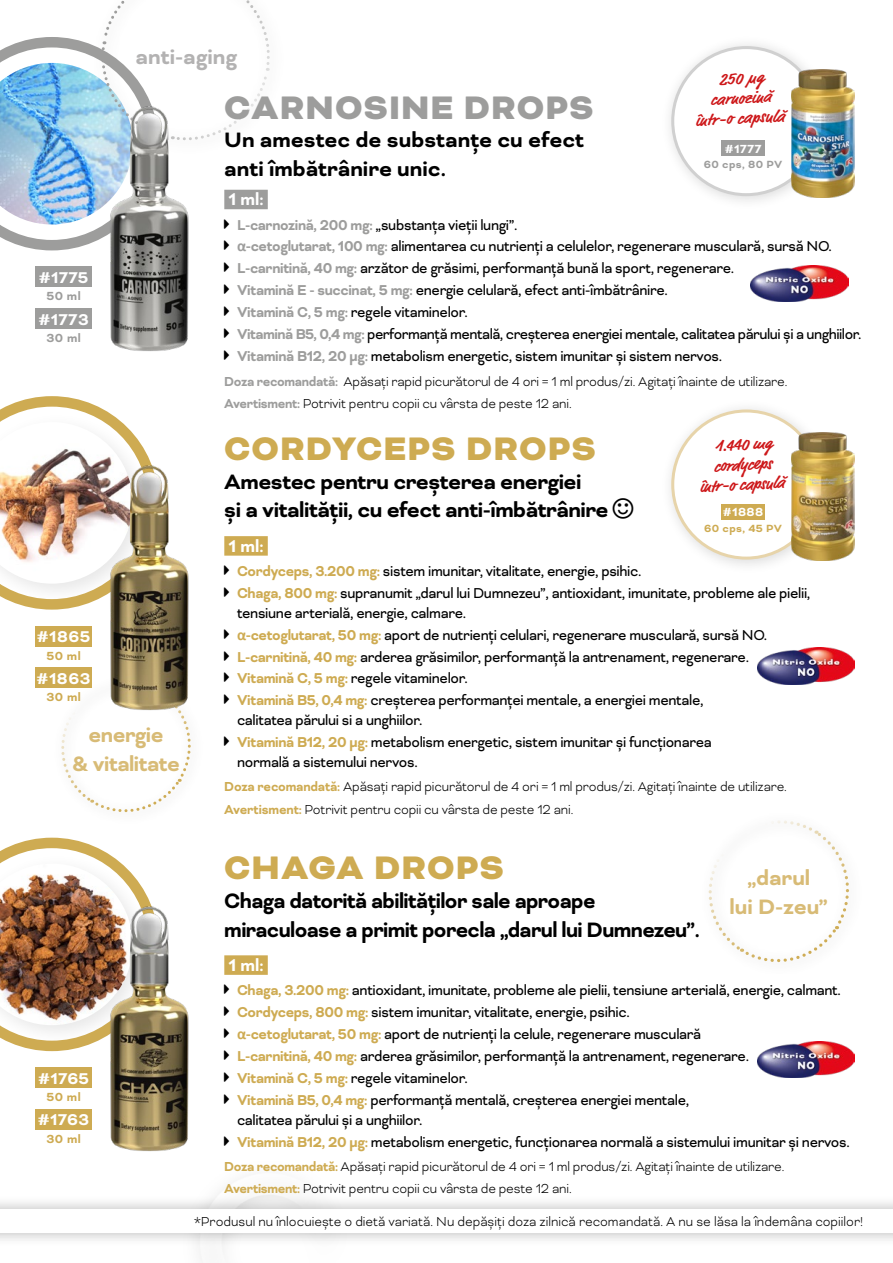
<style>
.page{position:relative;width:893px;height:1263px;background:#fff}
.page>*{position:absolute;margin:0;border:0;box-sizing:border-box;transform-origin:0 0}
.t1{font:900 37.5px "Bicyclette";letter-spacing:.03em;color:#ceab52}
.t2{font:900 37.5px "Bicyclette";letter-spacing:.03em;color:#9d9d9c}
.t3{font:700 24px/28.8px "Bicyclette";letter-spacing:-.02em;color:#000;scale:.96 1}
.t4{font:700 24px/28.8px "Bicyclette";letter-spacing:-.02em;color:#000}
.t5{font:700 24px/28.5px "Bicyclette";color:#000}
.t6{font:700 24px/28.8px "Bicyclette";letter-spacing:-.02em;color:#d8bb76;text-align:center}
.t7{font:700 24px/28.8px "Bicyclette";color:#d8bb76;text-align:center}
.t8{font:700 24px "Bicyclette";color:#b3b2b2}
.t9{font:700 19.5px "Bicyclette";color:#fff}
.t10{font:700 18px "Bicyclette";letter-spacing:.03em;color:#fff}
.t11{font:700 16.65px/20px "Market Pro";color:#cd1719;text-align:center;scale:1.05 1}
.t12{font:16.5px/21.9px "Bicyclette";letter-spacing:-.02em;color:#000;scale:.94 1}
.t13{font:300 15px/22.2px "Bicyclette";letter-spacing:-.01em;color:#000;scale:.93 1}
.t14{font:700 13.5px "Bicyclette";letter-spacing:.03em;color:#ceab52}
.t15{font:700 13.5px "Bicyclette";letter-spacing:.03em;color:#fff}
.t16{font:700 13.5px "Bicyclette";letter-spacing:.03em;color:#9d9d9c}
.t17{font:700 12px "Bicyclette";letter-spacing:.03em;color:#ceab52}
.t18{font:700 12px "Bicyclette";letter-spacing:.03em;color:#9d9d9c}
.s1{font-weight:700;color:#9d9d9c}
.s2{font-family:"Calibri";font-weight:700;font-size:15.9px;color:#9d9d9c}
.s3{font-weight:700;color:#ceab52}
.s4{font-family:"Calibri";font-weight:700;font-size:15.9px;color:#ceab52}
</style>
<div class="page">
<img style="left:35px;top:250px;width:154px;height:101px">
<div style="left:35px;top:267px;width:57px;height:20px;background:#9d9d9c"></div>
<div style="left:35px;top:308px;width:57px;height:21px;background:#9d9d9c"></div>
<svg style="left:64px;top:766px;width:123px;height:47px"></svg>
<svg style="left:0;top:396px;width:142px;height:50px"></svg>
<img style="left:0;top:446px;width:191px;height:320px">
<div style="left:35px;top:626px;width:57px;height:20px;background:#ceab52"></div>
<div style="left:35px;top:668px;width:57px;height:20px;background:#ceab52"></div>
<div style="left:660px;top:398px;width:176px;height:176px;background:#000;opacity:.15"></div>
<div style="left:673px;top:411px;width:147px;height:147px;background:#fff;border-radius:50%"></div>
<img style="left:792px;top:432px;width:62px;height:129px">
<div style="left:721px;top:504px;width:44px;height:16px;background:#ceab52"></div>
<svg style="left:0;top:838px;width:142px;height:49px"></svg>
<img style="left:0;top:887px;width:189px;height:265px">
<div style="left:35px;top:1067px;width:57px;height:21px;background:#ceab52"></div>
<div style="left:35px;top:1109px;width:57px;height:20px;background:#ceab52"></div>
<svg style="left:708px;top:820px;width:141px;height:143px"></svg>
<div style="left:660px;top:35px;width:176px;height:176px;background:#000;opacity:.15"></div>
<div style="left:673px;top:48px;width:147px;height:147px;background:#fff;border-radius:50%"></div>
<img style="left:792px;top:69px;width:62px;height:128px">
<div style="left:721px;top:141px;width:44px;height:15px;background:#9d9d9c"></div>
<div style="left:0;top:1194px;width:893px;height:52px;background:#000;opacity:.3"></div>
<div style="left:0;top:1209px;width:893px;height:23px;background:#fff"></div>
<img style="left:757px;top:1041px;width:98px;height:37px">
<img style="left:751px;top:265px;width:97px;height:37px">
<img style="left:757px;top:648px;width:98px;height:36px">
<div style="left:224px;top:955px;width:44px;height:20px;background:#ceab52"></div>
<div style="left:224px;top:536px;width:44px;height:20px;background:#ceab52"></div>
<svg style="left:0;top:0;width:270px;height:250px"></svg>
<p class="t10" style="left:39px;top:267px;width:51px">#1775</p>
<p class="t16" style="left:46px;top:288px;width:36px">50 ml</p>
<p class="t10" style="left:38px;top:309px;width:52px">#1773</p>
<p class="t16" style="left:46px;top:330px;width:36px">30 ml</p>
<h2 class="t8" style="left:136px;top:43px;width:103px">anti-aging</h2>
<h1 class="t2" style="left:224px;top:85px;width:371px">CARNOSINE DROPS</h1>
<h2 class="t5" style="left:224px;top:126px;width:361px">Un amestec de substanțe cu efect anti îmbătrânire unic.</h2>
<p class="t11" style="left:693px;top:71px;width:87px;rotate:-3deg">250 μg carnozină într-o capsulă</p>
<p class="t15" style="left:725px;top:141px;width:38px">#1777</p>
<p class="t18" style="left:704px;top:157px;width:80px">60 cps, 80 PV</p>
<p class="t9" style="left:228px;top:188px;width:37px">1 ml:</p>
<p class="t12" style="left:237px;top:214px;width:666px"><span class="s1">L-carnozină, 200 mg:</span> „substanța vieții lungi”.<br><span class="s2">α</span><span class="s1">-cetoglutarat, 100 mg:</span> alimentarea cu nutrienți a celulelor, regenerare musculară, sursă NO.<br><span class="s1">L-carnitină, 40 mg:</span> arzător de grăsimi, performanță bună la sport, regenerare.<br><span class="s1">Vitamină E - succinat, 5 mg:</span> energie celulară, efect anti-îmbătrânire.<br><span class="s1">Vitamină C, 5 mg:</span> regele vitaminelor.<br><span class="s1">Vitamină B5, 0,4 mg:</span> performanță mentală, creșterea energiei mentale, calitatea părului și a unghiilor.<br><span class="s1">Vitamină B12, 20 μg:</span> metabolism energetic, sistem imunitar și sistem nervos.</p>
<p class="t13" style="left:224px;top:370px;width:607px"><span class="s1">Doza recomandată:</span> Apăsați rapid picurătorul de 4 ori = 1 ml produs/zi. Agitați înainte de utilizare.<br><span class="s1">Avertisment:</span> Potrivit pentru copii cu vârsta de peste 12 ani.</p>
<p class="t10" style="left:37px;top:626px;width:55px">#1865</p>
<p class="t14" style="left:46px;top:648px;width:36px">50 ml</p>
<p class="t10" style="left:37px;top:668px;width:55px">#1863</p>
<p class="t14" style="left:46px;top:689px;width:36px">30 ml</p>
<h2 class="t6" style="left:72px;top:721px;width:109px">energie<br>&amp; vitalitate</h2>
<h1 class="t1" style="left:224px;top:426px;width:373px">CORDYCEPS DROPS</h1>
<h2 class="t4" style="left:224px;top:467px;width:386px">Amestec pentru creșterea energiei<br>și a vitalității, cu efect anti-îmbătrânire</h2>
<p class="t9" style="left:228px;top:535px;width:37px">1 ml:</p>
<p class="t12" style="left:237px;top:560px;width:611px"><span class="s3">Cordyceps, 3.200 mg:</span> sistem imunitar, vitalitate, energie, psihic.<br><span class="s3">Chaga, 800 mg:</span> supranumit „darul lui Dumnezeu”, antioxidant, imunitate, probleme ale pielii,</p>
<p class="t12" style="left:237px;top:602px;width:565px">tensiune arterială, energie, calmare.<br><span class="s4">α</span><span class="s3">-cetoglutarat, 50 mg:</span> aport de nutrienți celulari, regenerare musculară, sursă NO.<br><span class="s3">L-carnitină, 40 mg:</span> arderea grăsimilor, performanță la antrenament, regenerare.<br><span class="s3">Vitamină C, 5 mg:</span> regele vitaminelor.<br><span class="s3">Vitamină B5, 0,4 mg:</span> creșterea performanței mentale, a energiei mentale,</p>
<p class="t12" style="left:237px;top:709px;width:506px">calitatea părului si a unghiilor.<br><span class="s3">Vitamină B12, 20 μg:</span> metabolism energetic, sistem imunitar și funcționarea</p>
<p class="t12" style="left:237px;top:751px;width:194px">normală a sistemului nervos.</p>
<p class="t13" style="left:224px;top:775px;width:606px"><span class="s3">Doza recomandată:</span> Apăsați rapid picurătorul de 4 ori = 1 ml produs/zi. Agitați înainte de utilizare.<br><span class="s3">Avertisment:</span> Potrivit pentru copii cu vârsta de peste 12 ani.</p>
<p class="t11" style="left:697px;top:437px;width:82px;rotate:-3deg">1.440 mg cordyceps într-o capsulă</p>
<p class="t15" style="left:723px;top:504px;width:42px">#1888</p>
<p class="t17" style="left:704px;top:521px;width:79px">60 cps, 45 PV</p>
<p class="t10" style="left:38px;top:1067px;width:52px">#1765</p>
<p class="t14" style="left:46px;top:1089px;width:36px">50 ml</p>
<p class="t10" style="left:38px;top:1109px;width:53px">#1763</p>
<p class="t14" style="left:46px;top:1131px;width:36px">30 ml</p>
<h1 class="t1" style="left:224px;top:845px;width:281px">CHAGA DROPS</h1>
<h2 class="t3" style="left:224px;top:886px;width:497px">Chaga datorită abilităților sale aproape miraculoase a primit porecla „darul lui Dumnezeu”.</h2>
<p class="t9" style="left:228px;top:954px;width:37px">1 ml:</p>
<p class="t12" style="left:237px;top:979px;width:644px"><span class="s3">Chaga, 3.200 mg:</span> antioxidant, imunitate, probleme ale pielii, tensiune arterială, energie, calmant.<br><span class="s3">Cordyceps, 800 mg:</span> sistem imunitar, vitalitate, energie, psihic.<br><span class="s4">α</span><span class="s3">-cetoglutarat, 50 mg:</span> aport de nutrienți la celule, regenerare musculară<br><span class="s3">L-carnitină, 40 mg:</span> arderea grăsimilor, performanță la antrenament, regenerare.<br><span class="s3">Vitamină C, 5 mg:</span> regele vitaminelor.<br><span class="s3">Vitamină B5, 0,4 mg:</span> performanță mentală, creșterea energiei mentale,</p>
<p class="t12" style="left:237px;top:1109px;width:653px">calitatea părului și a unghiilor.<br><span class="s3">Vitamină B12, 20 μg:</span> metabolism energetic, funcționarea normală a sistemului imunitar și nervos.</p>
<p class="t13" style="left:224px;top:1155px;width:604px"><span class="s3">Doza recomandată:</span> Apăsați rapid picurătorul de 4 ori = 1 ml produs/zi. Agitați înainte de utilizare.<br><span class="s3">Avertisment:</span> Potrivit pentru copii cu vârsta de peste 12 ani.</p>
<h2 class="t7" style="left:729px;top:863px;width:100px">„darul<br>lui D-zeu”</h2>
<p class="t13" style="left:194px;top:1210px;width:721px">*Produsul nu înlocuiește o dietă variată. Nu depășiți doza zilnică recomandată. A nu se lăsa la îndemâna copiilor!</p>
</div>
